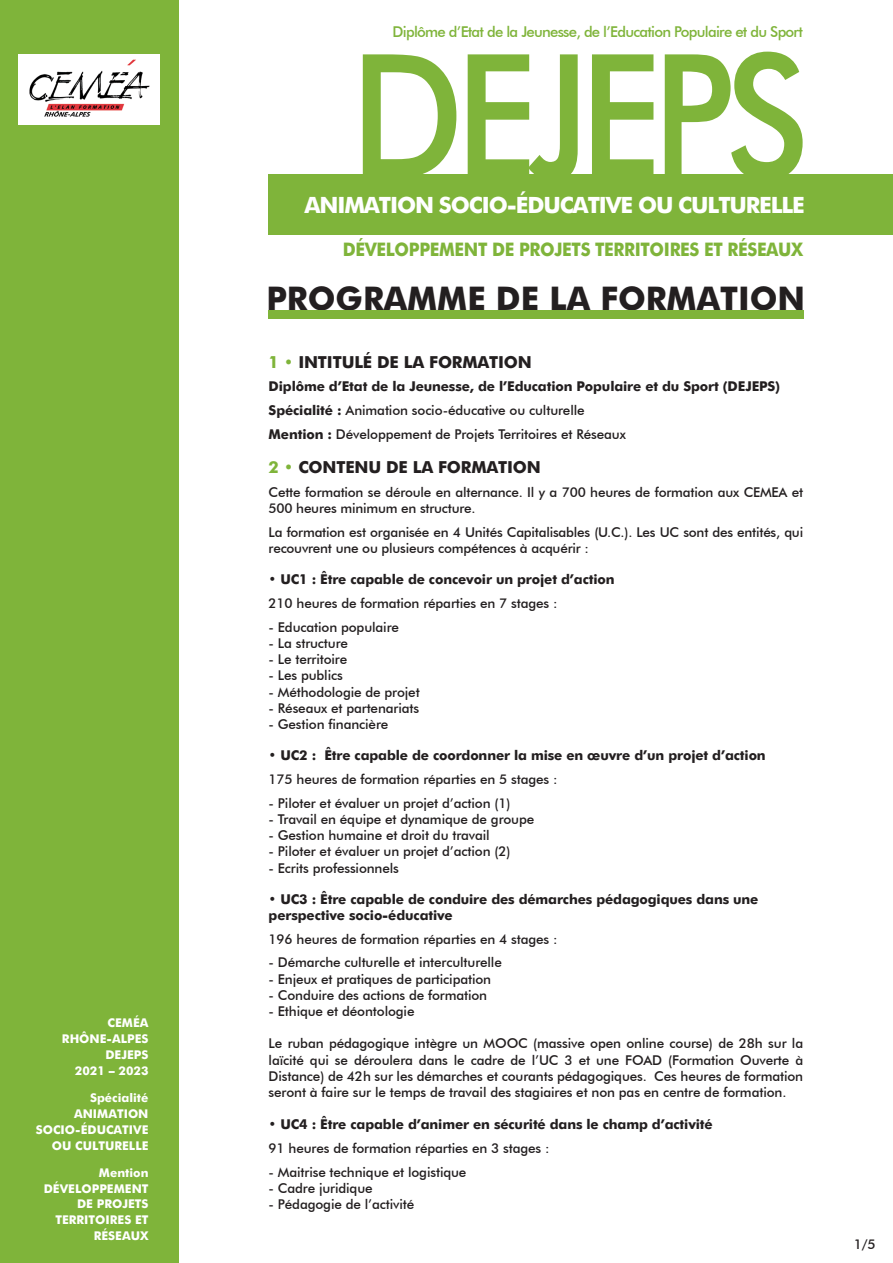
<style>
.page{position:relative;width:893px;height:1263px;background:#fff}
.page>*{position:absolute;margin:0;border:0;box-sizing:border-box;transform-origin:0 0}
.t1{font:500 171.75px "Futura BT";letter-spacing:-.06em;color:#7fb43a;scale:.9 1}
.t2{font:700 32.55px "Futura BT";color:#231f20}
.t3{font:700 22.35px "Futura BT";letter-spacing:-.05em;color:#fff}
.t4{font:700 18.6px "Futura BT";letter-spacing:-.02em;color:#7fb43a;scale:.92 1}
.t5{font:700 16.5px "Futura BT";letter-spacing:-.01em;color:#231f20}
.t6{font:500 14.85px "Futura BT";letter-spacing:-.05em;color:#7fb43a}
.t7{font:500 13.5px/16.2px "Futura BT";letter-spacing:-.01em;color:#231f20}
.t8{font:700 13.5px/23.7px "Futura BT";letter-spacing:-.01em;color:#231f20}
.t9{font:700 12px/15.9px "Futura BT";color:#fff;text-align:right}
.s1{color:#7fb43a}
.s2{font-weight:500}
</style>
<div class="page">
<div style="left:0;top:0;width:179px;height:1263px;background:#7fb43a"></div>
<div style="left:269px;top:174px;width:624px;height:61px;background:#7fb43a"></div>
<div style="left:269px;top:310px;width:535px;height:8px;background:#7fb43a"></div>
<svg style="left:18px;top:54px;width:142px;height:71px;background:#e3dcdc"></svg>
<p class="t9" style="left:62px;top:1015px;width:88px">CEMÉA<br>RHÔNE-ALPES<br>DEJEPS<br>2021 – 2023</p>
<p class="t9" style="left:36px;top:1090px;width:114px">Spécialité<br>ANIMATION<br>SOCIO-ÉDUCATIVE<br>OU CULTURELLE</p>
<p class="t9" style="left:44px;top:1164px;width:106px">Mention<br>DÉVELOPPEMENT<br>DE PROJETS<br>TERRITOIRES ET<br>RÉSEAUX</p>
<p class="t6" style="left:393px;top:23px;width:412px">Diplôme d’Etat de la Jeunesse, de l’Education Populaire et du Sport</p>
<h1 class="t1" style="left:350px;top:12px;width:512px">DEJEPS</h1>
<h3 class="t3" style="left:304px;top:192px;width:502px">ANIMATION SOCIO-ÉDUCATIVE OU CULTURELLE</h3>
<h3 class="t4" style="left:343px;top:238px;width:502px">DÉVELOPPEMENT DE PROJETS TERRITOIRES ET RÉSEAUX</h3>
<h2 class="t2" style="left:266px;top:279px;width:540px">PROGRAMME DE LA FORMATION</h2>
<p class="t5" style="left:269px;top:352px;width:265px"><span class="s1">1 •</span> INTITULÉ DE LA FORMATION</p>
<p class="t8" style="left:269px;top:374px;width:513px">Diplôme d’Etat de la Jeunesse, de l’Education Populaire et du Sport (DEJEPS)<br>Spécialité : <span class="s2">Animation socio-éducative ou culturelle<br></span>Mention : <span class="s2">Développement de Projets Territoires et Réseaux</span></p>
<p class="t5" style="left:269px;top:457px;width:274px"><span class="s1">2 •</span> CONTENU DE LA FORMATION</p>
<p class="t7" style="left:269px;top:484px;width:536px">Cette formation se déroule en alternance. Il y a 700 heures de formation aux CEMEA et<br>500 heures minimum en structure.</p>
<p class="t7" style="left:269px;top:524px;width:536px">La formation est organisée en 4 Unités Capitalisables (U.C.). Les UC sont des entités, qui recouvrent une ou plusieurs compétences à acquérir :</p>
<p class="t8" style="left:269px;top:568px;width:347px"><span class="s2">•</span> UC1 : Être capable de concevoir un projet d’action<br><span class="s2">210 heures de formation réparties en 7 stages :</span></p>
<p class="t7" style="left:269px;top:619px;width:132px">- Education populaire</p>
<p class="t7" style="left:269px;top:635px;width:81px">- La structure</p>
<p class="t7" style="left:269px;top:651px;width:80px">- Le territoire</p>
<p class="t7" style="left:269px;top:667px;width:76px">- Les publics</p>
<p class="t7" style="left:269px;top:684px;width:153px">- Méthodologie de projet</p>
<p class="t7" style="left:269px;top:700px;width:152px">- Réseaux et partenariats</p>
<p class="t7" style="left:269px;top:716px;width:121px">- Gestion financière</p>
<p class="t8" style="left:269px;top:743px;width:499px"><span class="s2">•</span> UC2 : Être capable de coordonner la mise en œuvre d’un projet d’action<br><span class="s2">175 heures de formation réparties en 5 stages :</span></p>
<p class="t7" style="left:269px;top:795px;width:243px">- Piloter et évaluer un projet d’action (1)</p>
<p class="t7" style="left:269px;top:811px;width:267px">- Travail en équipe et dynamique de groupe</p>
<p class="t7" style="left:269px;top:827px;width:223px">- Gestion humaine et droit du travail</p>
<p class="t7" style="left:269px;top:843px;width:243px">- Piloter et évaluer un projet d’action (2)</p>
<p class="t7" style="left:269px;top:859px;width:132px">- Ecrits professionnels</p>
<p class="t8" style="left:269px;top:891px;width:491px;line-height:16.2px"><span class="s2">•</span> UC3 : Être capable de conduire des démarches pédagogiques dans une perspective socio-éducative</p>
<p class="t7" style="left:269px;top:931px;width:290px">196 heures de formation réparties en 4 stages :</p>
<p class="t7" style="left:269px;top:954px;width:235px">- Démarche culturelle et interculturelle</p>
<p class="t7" style="left:269px;top:970px;width:224px">- Enjeux et pratiques de participation</p>
<p class="t7" style="left:269px;top:987px;width:220px">- Conduire des actions de formation</p>
<p class="t7" style="left:269px;top:1003px;width:147px">- Ethique et déontologie</p>
<p class="t7" style="left:269px;top:1035px;width:536px;text-align:justify">Le ruban pédagogique intègre un MOOC (massive open online course) de 28h sur la laïcité qui se déroulera dans le cadre de l’UC 3 et une FOAD (Formation Ouverte à Distance) de 42h sur les démarches et courants pédagogiques. Ces heures de formation seront à faire sur le temps de travail des stagiaires et non pas en centre de formation.</p>
<p class="t8" style="left:269px;top:1112px;width:446px"><span class="s2">•</span> UC4 : Être capable d’animer en sécurité dans le champ d’activité<br><span class="s2">91 heures de formation réparties en 3 stages :</span></p>
<p class="t7" style="left:269px;top:1164px;width:199px">- Maitrise technique et logistique</p>
<p class="t7" style="left:269px;top:1180px;width:106px">- Cadre juridique</p>
<p class="t7" style="left:269px;top:1196px;width:147px">- Pédagogie de l’activité</p>
<p class="t7" style="left:854px;top:1236px;width:23px">1/5</p>
</div>
